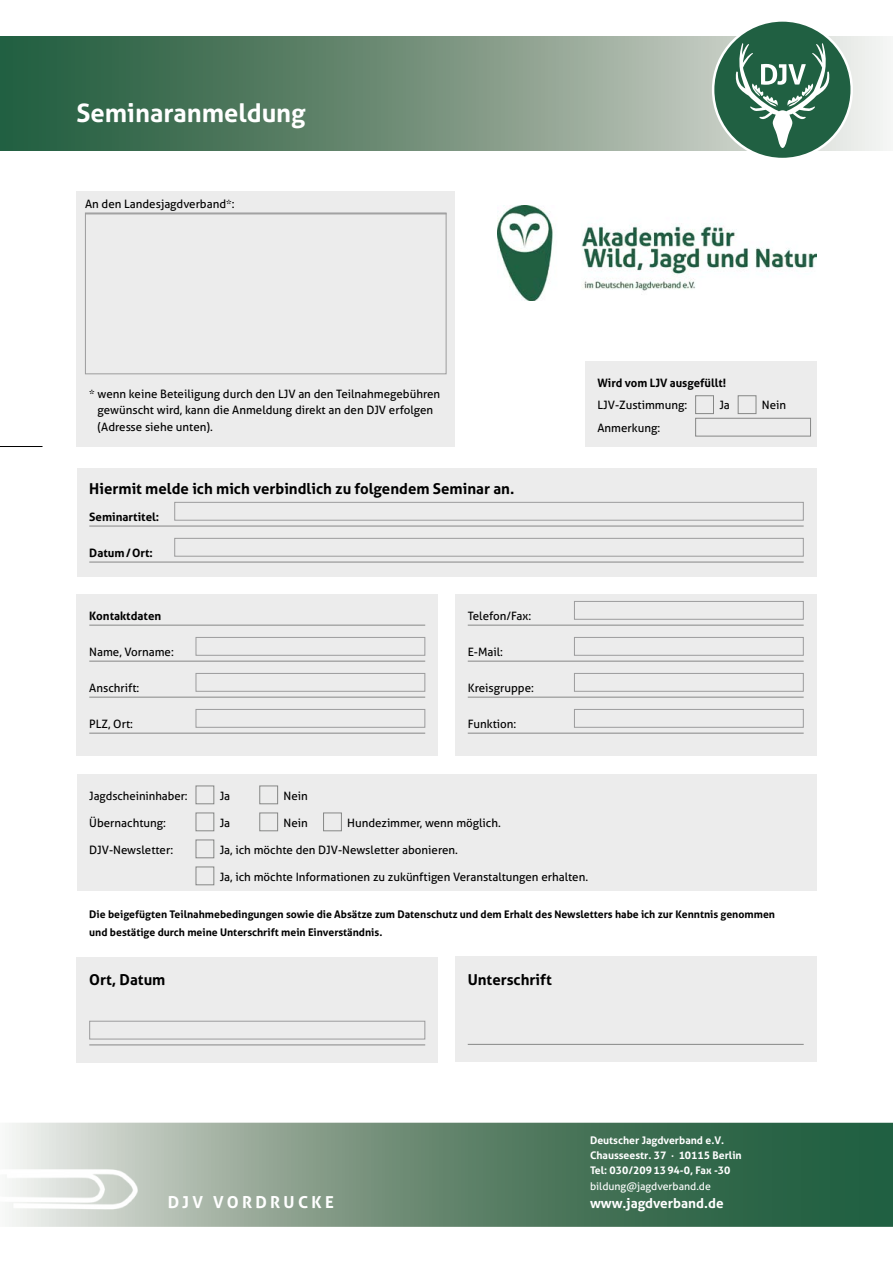
<style>
.page{position:relative;width:893px;height:1263px;background:#fff}
.page>*{position:absolute;margin:0;border:0;box-sizing:border-box;transform-origin:0 0}
.t1{font:700 25.5px "Aller";color:#fff}
.t2{font:700 16.5px "Aller";letter-spacing:.2em;color:#fff}
.t3{font:700 15px "Aller";color:#000}
.t4{font:700 13.5px "Aller";color:#fff}
.t5{font:11.55px/16.5px "Aller";color:#000}
.t6{font:700 11.55px "Aller";color:#000}
.t7{font:700 10.5px/18px "Aller";color:#000}
.t8{font:700 10.5px/15px "Aller";color:#fff}
.t9{font:10.5px "Aller";color:#fff}
</style>
<div class="page">
<svg style="left:0;top:36px;width:887px;height:115px;background:#72917c"></svg>
<svg style="left:712px;top:19px;width:141px;height:141px;background:#487c64"></svg>
<svg style="left:734px;top:43px;width:97px;height:105px"></svg>
<svg style="left:9px;top:1123px;width:884px;height:104px;background:#648872"></svg>
<img style="left:9px;top:1158px;width:138px;height:63px">
<img style="left:497px;top:206px;width:319px;height:95px">
<div style="left:77px;top:191px;width:378px;height:255px;background:#ececec"></div>
<div style="left:77px;top:468px;width:739px;height:108px;background:#ececec"></div>
<hr style="left:89px;top:526px;width:715px;height:1px;background:#868786">
<hr style="left:89px;top:562px;width:715px;height:1px;background:#868786">
<div style="left:174px;top:502px;width:630px;height:19px;border:1px solid #9c9c9d"></div>
<div style="left:174px;top:538px;width:630px;height:19px;border:1px solid #9c9c9d"></div>
<div style="left:77px;top:594px;width:361px;height:162px;background:#ececec"></div>
<hr style="left:89px;top:625px;width:336px;height:1px;background:#868786">
<hr style="left:89px;top:661px;width:336px;height:1px;background:#868786">
<hr style="left:89px;top:697px;width:336px;height:1px;background:#868786">
<hr style="left:89px;top:733px;width:336px;height:1px;background:#868786">
<div style="left:196px;top:637px;width:229px;height:19px;border:1px solid #9c9c9d"></div>
<div style="left:196px;top:673px;width:229px;height:19px;border:1px solid #9c9c9d"></div>
<div style="left:196px;top:709px;width:229px;height:19px;border:1px solid #9c9c9d"></div>
<div style="left:455px;top:594px;width:361px;height:162px;background:#ececec"></div>
<hr style="left:468px;top:625px;width:336px;height:1px;background:#868786">
<hr style="left:468px;top:661px;width:336px;height:1px;background:#868786">
<hr style="left:468px;top:697px;width:336px;height:1px;background:#868786">
<hr style="left:468px;top:733px;width:336px;height:1px;background:#868786">
<div style="left:574px;top:601px;width:230px;height:19px;border:1px solid #9c9c9d"></div>
<div style="left:574px;top:637px;width:230px;height:19px;border:1px solid #9c9c9d"></div>
<div style="left:574px;top:673px;width:230px;height:19px;border:1px solid #9c9c9d"></div>
<div style="left:574px;top:709px;width:230px;height:19px;border:1px solid #9c9c9d"></div>
<div style="left:77px;top:774px;width:739px;height:117px;background:#ececec"></div>
<div style="left:196px;top:785px;width:18px;height:19px;border:1px solid #868786"></div>
<div style="left:259px;top:785px;width:19px;height:19px;border:1px solid #868786"></div>
<div style="left:196px;top:812px;width:18px;height:19px;border:1px solid #868786"></div>
<div style="left:259px;top:812px;width:19px;height:19px;border:1px solid #868786"></div>
<div style="left:323px;top:812px;width:19px;height:19px;border:1px solid #868786"></div>
<div style="left:196px;top:839px;width:18px;height:19px;border:1px solid #868786"></div>
<div style="left:196px;top:866px;width:18px;height:19px;border:1px solid #868786"></div>
<div style="left:585px;top:361px;width:231px;height:85px;background:#ececec"></div>
<div style="left:695px;top:395px;width:19px;height:19px;border:1px solid #868786"></div>
<div style="left:738px;top:395px;width:18px;height:19px;border:1px solid #868786"></div>
<div style="left:695px;top:418px;width:116px;height:18px;border:1px solid #868786"></div>
<div style="left:85px;top:213px;width:361px;height:161px;border:1px solid #9c9c9d"></div>
<div style="left:77px;top:957px;width:361px;height:106px;background:#ececec"></div>
<hr style="left:89px;top:1044px;width:336px;height:1px;background:#868786">
<div style="left:89px;top:1021px;width:336px;height:18px;border:1px solid #9c9c9d"></div>
<div style="left:455px;top:957px;width:361px;height:105px;background:#ececec"></div>
<hr style="left:468px;top:1044px;width:336px;height:1px;background:#868786">
<hr style="left:0;top:446px;width:43px;height:1px;background:#000">
<h1 class="t1" style="left:77px;top:97px;width:231px">Seminaranmeldung</h1>
<p class="t5" style="left:85px;top:196px;width:151px">An den Landesjagdverband*:</p>
<p class="t5" style="left:98px;top:385px;width:344px;text-indent:-8px">* wenn keine Beteiligung durch den LJV an den Teilnahmegebühren gewünscht wird, kann die Anmeldung direkt an den DJV erfolgen (Adresse siehe unten).</p>
<p class="t3" style="left:89px;top:479px;width:426px">Hiermit melde ich mich verbindlich zu folgendem Seminar an.</p>
<p class="t6" style="left:89px;top:509px;width:71px">Seminartitel:</p>
<p class="t6" style="left:89px;top:545px;width:65px">Datum/Ort:</p>
<p class="t6" style="left:89px;top:608px;width:73px">Kontaktdaten</p>
<p class="t5" style="left:89px;top:643px;width:86px">Name, Vorname:</p>
<p class="t5" style="left:89px;top:679px;width:52px">Anschrift:</p>
<p class="t5" style="left:89px;top:715px;width:45px">PLZ, Ort:</p>
<p class="t5" style="left:468px;top:607px;width:65px">Telefon/Fax:</p>
<p class="t5" style="left:468px;top:643px;width:37px">E-Mail:</p>
<p class="t5" style="left:468px;top:679px;width:68px">Kreisgruppe:</p>
<p class="t5" style="left:468px;top:715px;width:50px">Funktion:</p>
<p class="t6" style="left:597px;top:376px;width:130px">Wird vom LJV ausgefüllt!</p>
<p class="t5" style="left:597px;top:397px;width:91px">LJV-Zustimmung:</p>
<p class="t5" style="left:719px;top:397px;width:12px">Ja</p>
<p class="t5" style="left:762px;top:397px;width:26px">Nein</p>
<p class="t5" style="left:597px;top:420px;width:64px">Anmerkung:</p>
<p class="t5" style="left:89px;top:787px;width:100px">Jagdscheininhaber:</p>
<p class="t5" style="left:220px;top:787px;width:12px">Ja</p>
<p class="t5" style="left:283px;top:787px;width:26px">Nein</p>
<p class="t5" style="left:89px;top:814px;width:78px">Übernachtung:</p>
<p class="t5" style="left:220px;top:814px;width:12px">Ja</p>
<p class="t5" style="left:283px;top:814px;width:26px">Nein</p>
<p class="t5" style="left:347px;top:814px;width:155px">Hundezimmer, wenn möglich.</p>
<p class="t5" style="left:89px;top:841px;width:85px">DJV-Newsletter:</p>
<p class="t5" style="left:220px;top:841px;width:240px">Ja, ich möchte den DJV-Newsletter abonieren.</p>
<p class="t5" style="left:220px;top:868px;width:370px">Ja, ich möchte Informationen zu zukünftigen Veranstaltungen erhalten.</p>
<p class="t7" style="left:89px;top:905px;width:687px">Die beigefügten Teilnahmebedingungen sowie die Absätze zum Datenschutz und dem Erhalt des Newsletters habe ich zur Kenntnis genommen und bestätige durch meine Unterschrift mein Einverständnis.</p>
<p class="t3" style="left:89px;top:971px;width:78px">Ort, Datum</p>
<p class="t3" style="left:468px;top:970px;width:86px">Unterschrift</p>
<h2 class="t2" style="left:168px;top:1192px;width:168px">DJV VORDRUCKE</h2>
<p class="t8" style="left:590px;top:1132px;width:153px">Deutscher Jagdverband e.V.<br>Chausseestr. 37 · 10115 Berlin<br>Tel: 030/2091394-0, Fax -30</p>
<p class="t9" style="left:590px;top:1180px;width:122px">bildung@jagdverband.de</p>
<p class="t4" style="left:590px;top:1195px;width:135px">www.jagdverband.de</p>
</div>
